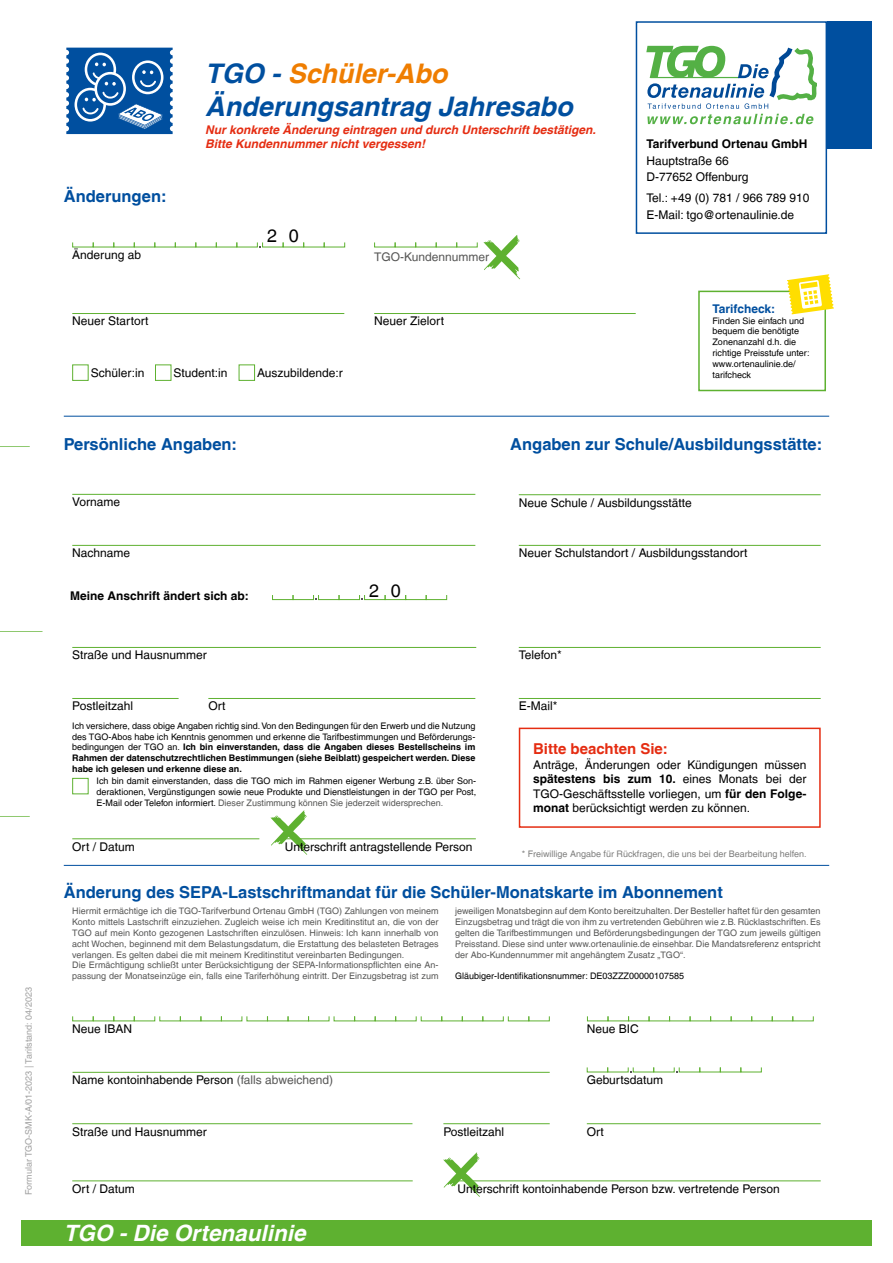
<style>
.page{position:relative;width:893px;height:1263px;background:#fff}
.page>*{position:absolute;margin:0;border:0;box-sizing:border-box;transform-origin:0 0}
.t1{font:italic 700 27px/32.4px "Helvetica LT";color:#004f9f}
.t2{font:italic 700 22.5px "Helvetica LT";color:#fff}
.t3{font:18px "Helvetica LT";color:#000}
.t4{font:700 16.5px "Helvetica LT";color:#004f9f}
.t5{font:700 15px "Helvetica LT";color:#e52d12}
.t6{font:12px/14.4px "Helvetica LT";color:#000}
.t7{font:italic 700 12px/14.4px "Helvetica LT";color:#e52d12}
.t8{font:700 12px "Helvetica LT";color:#000}
.t9{font:12px "Helvetica LT";color:#575756}
.t10{font:700 12px "Helvetica LT";color:#004f9f}
.t11{font:9px/10.8px "Helvetica LT";color:#575756}
.t12{font:9px/10.8px "Helvetica LT";color:#000;text-align:justify}
.t13{font:9px "Helvetica LT";color:#7e7e7d}
.t14{font:9px "Helvetica LT";color:#a1a1a1}
.s1{color:#ef7d00}
.s2{font-weight:700}
.s3{color:#575756}
</style>
<div class="page">
<div style="left:21px;top:1220px;width:851px;height:26px;background:#5eb130"></div>
<div style="left:636px;top:21px;width:191px;height:213px;background:#fff;border:2px solid #004f9f"></div>
<svg style="left:646px;top:46px;width:170px;height:78px"></svg>
<div style="left:827px;top:21px;width:45px;height:128px;background:#004f9f"></div>
<svg style="left:443px;top:1152px;width:37px;height:45px"></svg>
<svg style="left:270px;top:810px;width:37px;height:45px"></svg>
<svg style="left:483px;top:235px;width:37px;height:45px"></svg>
<hr style="left:72px;top:313px;width:272px;height:1px;background:#5eb130">
<hr style="left:72px;top:647px;width:404px;height:1px;background:#5eb130">
<hr style="left:519px;top:545px;width:302px;height:1px;background:#5eb130">
<hr style="left:72px;top:698px;width:107px;height:1px;background:#5eb130">
<hr style="left:519px;top:647px;width:302px;height:1px;background:#5eb130">
<hr style="left:72px;top:1180px;width:341px;height:1px;background:#5eb130">
<hr style="left:72px;top:838px;width:187px;height:1px;background:#5eb130">
<hr style="left:72px;top:545px;width:403px;height:1px;background:#5eb130">
<hr style="left:519px;top:494px;width:302px;height:1px;background:#5eb130">
<hr style="left:73px;top:1072px;width:477px;height:1px;background:#5eb130">
<hr style="left:208px;top:698px;width:267px;height:1px;background:#5eb130">
<hr style="left:519px;top:698px;width:302px;height:1px;background:#5eb130">
<hr style="left:458px;top:1180px;width:363px;height:1px;background:#5eb130">
<hr style="left:285px;top:838px;width:191px;height:1px;background:#5eb130">
<hr style="left:72px;top:1123px;width:340px;height:1px;background:#5eb130">
<hr style="left:443px;top:1123px;width:107px;height:1px;background:#5eb130">
<hr style="left:587px;top:1123px;width:234px;height:1px;background:#5eb130">
<div style="left:519px;top:728px;width:302px;height:100px;border:2px solid #e52d12"></div>
<hr style="left:64px;top:416px;width:765px;height:1px;background:#004f9f">
<hr style="left:64px;top:865px;width:765px;height:1px;background:#004f9f">
<hr style="left:374px;top:313px;width:262px;height:1px;background:#5eb130">
<hr style="left:0;top:631px;width:43px;height:1px;background:#5eb130">
<hr style="left:0;top:446px;width:30px;height:1px;background:#5eb130">
<hr style="left:0;top:816px;width:30px;height:1px;background:#5eb130">
<div style="left:698px;top:291px;width:128px;height:100px;border:2px solid #5eb130"></div>
<svg style="left:787px;top:274px;width:47px;height:40px"></svg>
<svg style="left:66px;top:48px;width:107px;height:86px;background:#3070b1"></svg>
<div style="left:72px;top:364px;width:17px;height:17px;border:1px solid #5eb130"></div>
<div style="left:155px;top:364px;width:16px;height:17px;border:1px solid #5eb130"></div>
<div style="left:239px;top:364px;width:16px;height:17px;border:1px solid #5eb130"></div>
<hr style="left:72px;top:494px;width:403px;height:1px;background:#5eb130">
<div style="left:364px;top:595px;width:21px;height:5px;border:1px solid #5eb130"></div>
<div style="left:385px;top:595px;width:21px;height:5px;border:1px solid #5eb130"></div>
<div style="left:405px;top:595px;width:22px;height:5px;border:1px solid #5eb130"></div>
<div style="left:426px;top:595px;width:21px;height:5px;border:1px solid #5eb130"></div>
<div style="left:318px;top:595px;width:21px;height:5px;border:1px solid #5eb130"></div>
<div style="left:339px;top:595px;width:21px;height:5px;border:1px solid #5eb130"></div>
<div style="left:272px;top:595px;width:21px;height:5px;border:1px solid #5eb130"></div>
<div style="left:293px;top:595px;width:21px;height:5px;border:1px solid #5eb130"></div>
<div style="left:72px;top:778px;width:17px;height:16px;border:1px solid #5eb130"></div>
<p class="t14" style="left:24px;top:1195px;width:209px;rotate:-90deg">Formular TGO-SMK-A/01-2023 | Tarifstand: 04/2023</p>
<h3 class="t4" style="left:64px;top:186px;width:104px">Änderungen:</h3>
<h3 class="t6" style="left:72px;top:247px;width:70px">Änderung ab</h3>
<h1 class="t1" style="left:205px;top:57px;width:369px">TGO - <span class="s1">Schüler-Abo<br></span>Änderungsantrag Jahresabo</h1>
<h3 class="t7" style="left:205px;top:122px;width:392px">Nur konkrete Änderung eintragen und durch Unterschrift bestätigen.<br>Bitte Kundennummer nicht vergessen!</h3>
<h3 class="t3" style="left:267px;top:226px;width:33px">2 0</h3>
<h3 class="t9" style="left:374px;top:250px;width:116px">TGO-Kundennummer</h3>
<h3 class="t6" style="left:72px;top:314px;width:78px">Neuer Startort</h3>
<h3 class="t6" style="left:374px;top:314px;width:71px">Neuer Zielort</h3>
<h3 class="t6" style="left:91px;top:365px;width:55px">Schüler:in</h3>
<h3 class="t6" style="left:173px;top:365px;width:56px">Student:in</h3>
<h3 class="t6" style="left:257px;top:365px;width:87px">Auszubildende:r</h3>
<h3 class="t8" style="left:646px;top:137px;width:163px">Tarifverbund Ortenau GmbH</h3>
<h3 class="t6" style="left:646px;top:152px;width:104px;line-height:16.5px">Hauptstraße 66<br>D-77652 Offenburg</h3>
<h3 class="t6" style="left:646px;top:190px;width:165px;line-height:16.5px">Tel.: +49 (0) 781 / 966 789 910<br>E-Mail: tgo@ortenaulinie.de</h3>
<h3 class="t10" style="left:712px;top:301px;width:64px">Tarifcheck:</h3>
<p class="t12" style="left:712px;top:315px;width:99px;text-align:left">Finden Sie einfach und bequem die benötigte<br>Zonenanzahl d.h. die richtige Preisstufe unter: www.ortenaulinie.de/ tarifcheck</p>
<h3 class="t4" style="left:64px;top:434px;width:175px">Persönliche Angaben:</h3>
<h3 class="t6" style="left:72px;top:495px;width:50px">Vorname</h3>
<h3 class="t6" style="left:72px;top:546px;width:60px">Nachname</h3>
<h3 class="t8" style="left:70px;top:588px;width:180px">Meine Anschrift ändert sich ab:</h3>
<h3 class="t6" style="left:72px;top:648px;width:136px">Straße und Hausnummer</h3>
<h3 class="t6" style="left:72px;top:699px;width:62px">Postleitzahl</h3>
<h3 class="t6" style="left:208px;top:699px;width:19px">Ort</h3>
<h3 class="t3" style="left:369px;top:581px;width:33px">2 0</h3>
<p class="t12" style="left:72px;top:720px;width:405px">Ich versichere, dass obige Angaben richtig sind. Von den Bedingungen für den Erwerb und die Nutzung des TGO-Abos habe ich Kenntnis genommen und erkenne die Tarifbestimmungen und Beförderungs&shy;bedingungen der TGO an. <span class="s2">Ich bin einverstanden, dass die Angaben dieses Bestellscheins im Rahmen der datenschutzrechtlichen Bestimmungen (siehe Beiblatt) gespeichert werden. Diese habe ich gelesen und erkenne diese an.</span></p>
<p class="t12" style="left:97px;top:776px;width:381px">Ich bin damit einverstanden, dass die TGO mich im Rahmen eigener Werbung z.B. über Son&shy;deraktionen, Vergünstigungen sowie neue Produkte und Dienstleistungen in der TGO per Post, E-Mail oder Telefon informiert. <span class="s3">Dieser Zustimmung können Sie jederzeit widersprechen.</span></p>
<h3 class="t6" style="left:72px;top:839px;width:64px">Ort / Datum</h3>
<h3 class="t6" style="left:285px;top:839px;width:189px">Unterschrift antragstellende Person</h3>
<h3 class="t4" style="left:510px;top:434px;width:313px">Angaben zur Schule/Ausbildungsstätte:</h3>
<h3 class="t6" style="left:519px;top:495px;width:175px">Neue Schule / Ausbildungsstätte</h3>
<h3 class="t6" style="left:519px;top:546px;width:230px">Neuer Schulstandort / Ausbildungsstandort</h3>
<h3 class="t6" style="left:519px;top:648px;width:44px">Telefon*</h3>
<h3 class="t6" style="left:519px;top:699px;width:40px">E-Mail*</h3>
<h3 class="t5" style="left:533px;top:740px;width:136px">Bitte beachten Sie:</h3>
<h3 class="t6" style="left:533px;top:757px;width:275px;text-align:justify">Anträge, Änderungen oder Kündigungen müssen <span class="s2">spätestens bis zum 10.</span> eines Monats bei der TGO-Geschäftsstelle vorliegen, um <span class="s2">für den Folge&shy;monat</span> berücksichtigt werden zu können.</h3>
<p class="t13" style="left:522px;top:848px;width:286px">* Freiwillige Angabe für Rückfragen, die uns bei der Bearbeitung helfen.</p>
<h3 class="t4" style="left:64px;top:883px;width:661px">Änderung des SEPA-Lastschriftmandat für die Schüler-Monatskarte im Abonnement</h3>
<p class="t11" style="left:455px;top:906px;width:367px;text-align:justify">jeweiligen Monatsbeginn auf dem Konto bereitzuhalten. Der Besteller haftet für den gesamten Einzugsbetrag und trägt die von ihm zu vertretenden Gebühren wie z.B. Rücklastschriften. Es gelten die Tarifbestimmungen und Beförderungsbedingungen der TGO zum jeweils gültigen Preisstand. Diese sind unter www.ortenaulinie.de einsehbar. Die Mandatsreferenz entspricht der Abo-Kundennummer mit angehängtem Zusatz „TGO“.</p>
<p class="t12" style="left:455px;top:970px;width:230px">Gläubiger-Identifikationsnummer: DE03ZZZ00000107585</p>
<p class="t11" style="left:72px;top:906px;width:368px">Hiermit ermächtige ich die TGO-Tarifverbund Ortenau GmbH (TGO) Zahlungen von meinem Konto mittels Lastschrift einzuziehen. Zugleich weise ich mein Kreditinstitut an, die von der TGO auf mein Konto gezogenen Lastschriften einzulösen. Hinweis: Ich kann innerhalb von acht Wochen, beginnend mit dem Belastungsdatum, die Erstattung des belasteten Betrages verlangen. Es gelten dabei die mit meinem Kreditinstitut vereinbarten Bedingungen.<br>Die Ermächtigung schließt unter Berücksichtigung der SEPA-Informationspflichten eine An&shy;passung der Monatseinzüge ein, falls eine Tariferhöhung eintritt. Der Einzugsbetrag ist zum</p>
<h3 class="t6" style="left:72px;top:1021px;width:62px">Neue IBAN</h3>
<h3 class="t6" style="left:72px;top:1073px;width:262px">Name kontoinhabende Person <span class="s3">(falls abweichend)</span></h3>
<h3 class="t6" style="left:587px;top:1021px;width:54px">Neue BIC</h3>
<h3 class="t6" style="left:587px;top:1072px;width:78px">Geburtsdatum</h3>
<h3 class="t6" style="left:72px;top:1124px;width:136px">Straße und Hausnummer</h3>
<h3 class="t6" style="left:443px;top:1124px;width:62px">Postleitzahl</h3>
<h3 class="t6" style="left:587px;top:1124px;width:19px">Ort</h3>
<h3 class="t6" style="left:72px;top:1181px;width:64px">Ort / Datum</h3>
<h2 class="t2" style="left:64px;top:1220px;width:243px">TGO - Die Ortenaulinie</h2>
<h3 class="t6" style="left:458px;top:1181px;width:324px">Unterschrift kontoinhabende Person bzw. vertretende Person</h3>
</div>
